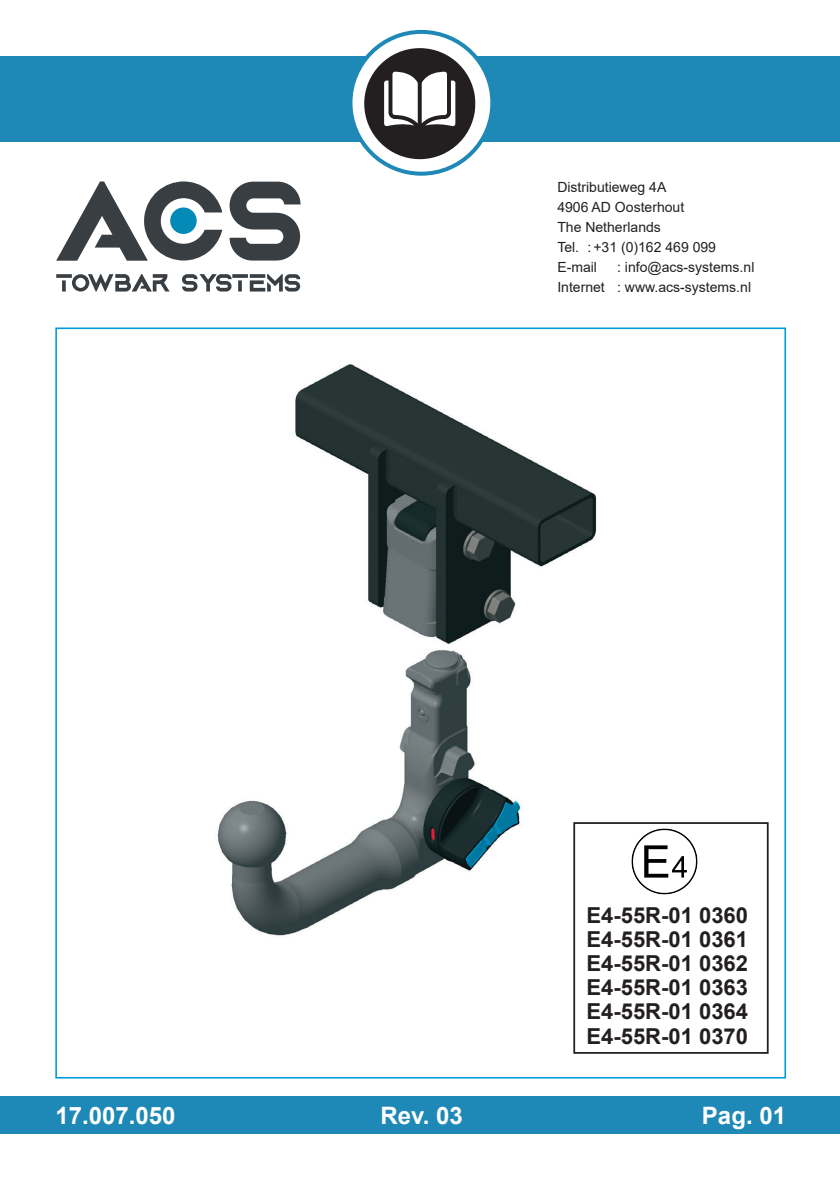
<style>
.page{position:relative;width:840px;height:1191px;background:#fff}
.page>*{position:absolute;margin:0;border:0;box-sizing:border-box;transform-origin:0 0}
.t1{font:700 24.8px "Arial";letter-spacing:-.01em;color:#231f20}
.t2{font:700 24px "Arial";color:#fff}
.t3{font:700 22px "Arial";color:#231f20}
.t4{font:14px "Arial";color:#231f20}
</style>
<div class="page">
<img style="left:217px;top:364px;width:380px;height:572px">
<div style="left:0;top:57px;width:839px;height:85px;background:#1e89b6"></div>
<svg style="left:350px;top:32px;width:142px;height:142px"></svg>
<div style="left:348px;top:30px;width:146px;height:146px;border:4px solid #1e89b6;border-radius:50%"></div>
<div style="left:0;top:1096px;width:839px;height:38px;background:#1e89b6"></div>
<svg style="left:364px;top:48px;width:111px;height:111px;background:#7f7f81"></svg>
<div style="left:574px;top:759px;width:193px;height:293px;background:#fff"></div>
<svg style="left:229px;top:182px;width:71px;height:78px"></svg>
<svg style="left:56px;top:181px;width:166px;height:80px"></svg>
<svg style="left:182px;top:274px;width:118px;height:17px"></svg>
<svg style="left:56px;top:274px;width:113px;height:17px"></svg>
<img style="left:631px;top:828px;width:66px;height:66px">
<div style="left:573px;top:822px;width:195px;height:231px;border:2px solid #231f20"></div>
<p class="t4" style="left:557px;top:177px;width:110px">Distributieweg 4A</p>
<p class="t4" style="left:557px;top:197px;width:128px">4906 AD Oosterhout</p>
<p class="t4" style="left:557px;top:217px;width:105px">The Netherlands</p>
<p class="t4" style="left:557px;top:237px;width:160px">Tel. : +31 (0)162 469 099</p>
<p class="t4" style="left:557px;top:257px;width:41px">E-mail</p>
<p class="t4" style="left:616px;top:257px;width:139px">: info@acs-systems.nl</p>
<p class="t4" style="left:557px;top:277px;width:195px">Internet : www.acs-systems.nl</p>
<p class="t1" style="left:600px;top:894px;width:138px">e4 00 - 3957</p>
<p class="t3" style="left:586px;top:924px;width:163px">E4-55R-01 0361</p>
<p class="t3" style="left:586px;top:948px;width:163px">E4-55R-01 0362</p>
<p class="t3" style="left:586px;top:972px;width:163px">E4-55R-01 0363</p>
<p class="t3" style="left:586px;top:996px;width:163px">E4-55R-01 0364</p>
<p class="t3" style="left:586px;top:1020px;width:163px">E4-55R-01 0370</p>
<p class="t3" style="left:586px;top:900px;width:163px">E4-55R-01 0360</p>
<p class="t2" style="left:55px;top:1099px;width:122px">17.007.050</p>
<p class="t2" style="left:380px;top:1099px;width:84px">Rev. 03</p>
<p class="t2" style="left:701px;top:1099px;width:86px">Pag. 01</p>
</div>
